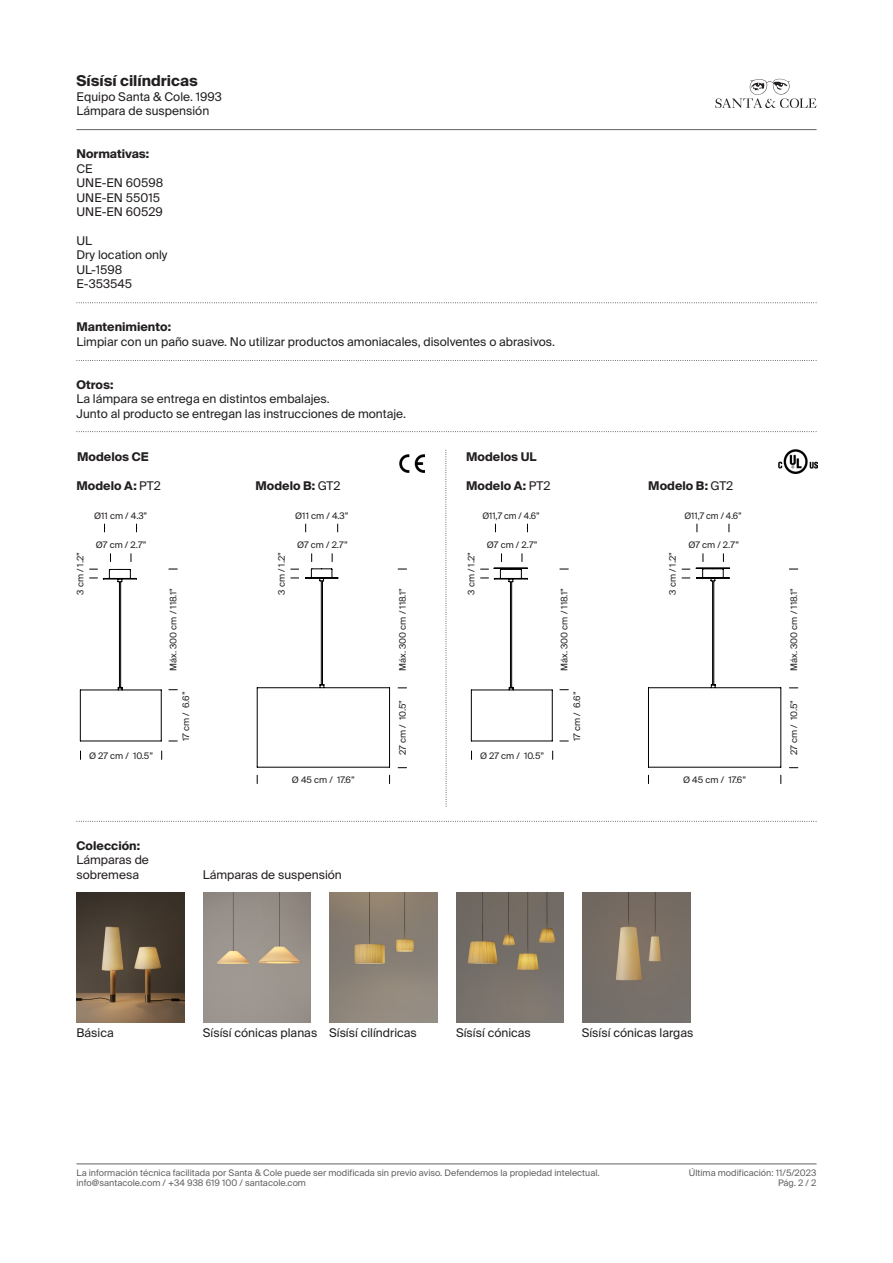
<style>
.page{position:relative;width:893px;height:1263px;background:#fff}
.page>*{position:absolute;margin:0;border:0;box-sizing:border-box;transform-origin:0 0}
.t1{font:700 15px "Suisse Intl";color:#231f20}
.t2{font:12px/14.4px "Suisse Intl";color:#231f20}
.t3{font:700 12px "Suisse Intl";color:#231f20}
.COTA{font:9px "Suisse Intl";color:#231f20}
.t4{font:9px "Suisse Intl";color:#636366}
.s1{font-weight:700}
.s2{font-weight:400}
</style>
<div class="page">
<svg style="left:715px;top:79px;width:101px;height:29px"></svg>
<hr style="left:77px;top:129px;width:739px;height:1px;background:#636366">
<hr style="left:77px;top:1163px;width:739px;height:1px;background:#636366">
<svg style="left:77px;top:431px;width:740px;height:1px"></svg>
<svg style="left:77px;top:360px;width:740px;height:1px"></svg>
<svg style="left:77px;top:302px;width:740px;height:1px"></svg>
<img style="left:456px;top:893px;width:108px;height:129px">
<img style="left:582px;top:893px;width:108px;height:129px">
<img style="left:330px;top:893px;width:107px;height:129px">
<img style="left:77px;top:892px;width:108px;height:130px">
<svg style="left:77px;top:821px;width:740px;height:1px"></svg>
<svg style="left:257px;top:568px;width:133px;height:199px"></svg>
<svg style="left:80px;top:569px;width:82px;height:172px"></svg>
<svg style="left:648px;top:568px;width:133px;height:199px"></svg>
<hr style="left:713px;top:581px;width:1px;height:103px;background:#000">
<hr style="left:712px;top:581px;width:1px;height:103px;background:#000">
<hr style="left:696px;top:568px;width:34px;height:1px;background:#000">
<svg style="left:471px;top:569px;width:82px;height:172px"></svg>
<hr style="left:511px;top:582px;width:1px;height:105px;background:#000">
<hr style="left:510px;top:582px;width:1px;height:105px;background:#000">
<hr style="left:494px;top:568px;width:33px;height:1px;background:#000">
<img style="left:400px;top:455px;width:25px;height:18px">
<img style="left:779px;top:450px;width:38px;height:23px">
<svg style="left:445px;top:450px;width:2px;height:357px"></svg>
<img style="left:203px;top:893px;width:108px;height:129px">
<p class="t1" style="left:77px;top:72px;width:123px">Sísísí cilíndricas</p>
<p class="t2" style="left:77px;top:89px;width:147px">Equipo Santa &amp; Cole. 1993<br>Lámpara de suspensión</p>
<p class="t2" style="left:77px;top:147px;width:88px"><span class="s1">Normativas:<br></span>CE<br>UNE-EN 60598<br>UNE-EN 55015</p>
<p class="t2" style="left:77px;top:205px;width:88px">UNE-EN 60529</p>
<p class="t2" style="left:77px;top:233px;width:92px">UL<br>Dry location only</p>
<p class="t2" style="left:77px;top:262px;width:47px">UL-1598</p>
<p class="t2" style="left:77px;top:277px;width:57px">E-353545</p>
<p class="t2" style="left:77px;top:320px;width:480px"><span class="s1">Mantenimiento:<br></span>Limpiar con un paño suave. No utilizar productos amoniacales, disolventes o abrasivos.</p>
<p class="t2" style="left:77px;top:377px;width:255px"><span class="s1">Otros:<br></span>La lámpara se entrega en distintos embalajes.</p>
<p class="t2" style="left:77px;top:406px;width:331px">Junto al producto se entregan las instrucciones de montaje.</p>
<p class="t3" style="left:77px;top:450px;width:73px">Modelos CE</p>
<p class="t3" style="left:466px;top:450px;width:72px">Modelos UL</p>
<p class="t3" style="left:77px;top:478px;width:86px">Modelo A: <span class="s2">PT2</span></p>
<p class="t3" style="left:255px;top:478px;width:87px">Modelo B: <span class="s2">GT2</span></p>
<p class="t3" style="left:466px;top:478px;width:86px">Modelo A: <span class="s2">PT2</span></p>
<p class="t3" style="left:648px;top:478px;width:87px">Modelo B: <span class="s2">GT2</span></p>
<p class="COTA" style="left:94px;top:511px;width:55px">Ø11 cm / 4.3”</p>
<p class="COTA" style="left:295px;top:511px;width:55px">Ø11 cm / 4.3”</p>
<p class="COTA" style="left:482px;top:511px;width:59px">Ø11,7 cm / 4.6”</p>
<p class="COTA" style="left:685px;top:511px;width:59px">Ø11,7 cm / 4.6”</p>
<p class="COTA" style="left:96px;top:540px;width:52px">Ø7 cm / 2.7”</p>
<p class="COTA" style="left:297px;top:540px;width:52px">Ø7 cm / 2.7”</p>
<p class="COTA" style="left:487px;top:540px;width:52px">Ø7 cm / 2.7”</p>
<p class="COTA" style="left:688px;top:540px;width:52px">Ø7 cm / 2.7”</p>
<p class="COTA" style="left:75px;top:595px;width:44px;rotate:-90deg">3 cm / 1.2”</p>
<p class="COTA" style="left:276px;top:595px;width:44px;rotate:-90deg">3 cm / 1.2”</p>
<p class="COTA" style="left:466px;top:595px;width:44px;rotate:-90deg">3 cm / 1.2”</p>
<p class="COTA" style="left:667px;top:595px;width:44px;rotate:-90deg">3 cm / 1.2”</p>
<p class="COTA" style="left:168px;top:671px;width:85px;rotate:-90deg">Máx. 300 cm / 118.1”</p>
<p class="COTA" style="left:397px;top:671px;width:85px;rotate:-90deg">Máx. 300 cm / 118.1”</p>
<p class="COTA" style="left:559px;top:671px;width:85px;rotate:-90deg">Máx. 300 cm / 118.1”</p>
<p class="COTA" style="left:789px;top:671px;width:85px;rotate:-90deg">Máx. 300 cm / 118.1”</p>
<p class="COTA" style="left:181px;top:741px;width:51px;rotate:-90deg">17 cm / 6.6”</p>
<p class="COTA" style="left:572px;top:741px;width:51px;rotate:-90deg">17 cm / 6.6”</p>
<p class="COTA" style="left:397px;top:755px;width:56px;rotate:-90deg">27 cm / 10.5”</p>
<p class="COTA" style="left:789px;top:755px;width:56px;rotate:-90deg">27 cm / 10.5”</p>
<p class="COTA" style="left:89px;top:750px;width:66px">Ø 27 cm / 10.5”</p>
<p class="COTA" style="left:480px;top:750px;width:66px">Ø 27 cm / 10.5”</p>
<p class="t3" style="left:77px;top:838px;width:65px">Colección:</p>
<p class="t2" style="left:77px;top:853px;width:74px">Lámparas de sobremesa</p>
<p class="COTA" style="left:292px;top:774px;width:65px">Ø 45 cm / 17.6”</p>
<p class="COTA" style="left:683px;top:774px;width:65px">Ø 45 cm / 17.6”</p>
<p class="t2" style="left:203px;top:867px;width:141px">Lámparas de suspensión</p>
<p class="t2" style="left:77px;top:1025px;width:39px">Básica</p>
<p class="t2" style="left:329px;top:1025px;width:89px">Sísísí cilíndricas</p>
<p class="t2" style="left:456px;top:1025px;width:76px">Sísísí cónicas</p>
<p class="t2" style="left:582px;top:1025px;width:113px">Sísísí cónicas largas</p>
<p class="t2" style="left:203px;top:1025px;width:116px">Sísísí cónicas planas</p>
<p class="t4" style="left:77px;top:1167px;width:525px">La información técnica facilitada por Santa &amp; Cole puede ser modificada sin previo aviso. Defendemos la propiedad intelectual.</p>
<p class="t4" style="left:689px;top:1167px;width:129px">Última modificación: 11/5/2023</p>
<p class="t4" style="left:77px;top:1178px;width:231px">info@santacole.com / +34 938 619 100 / santacole.com</p>
<p class="t4" style="left:778px;top:1178px;width:40px">Pág. 2 / 2</p>
</div>
